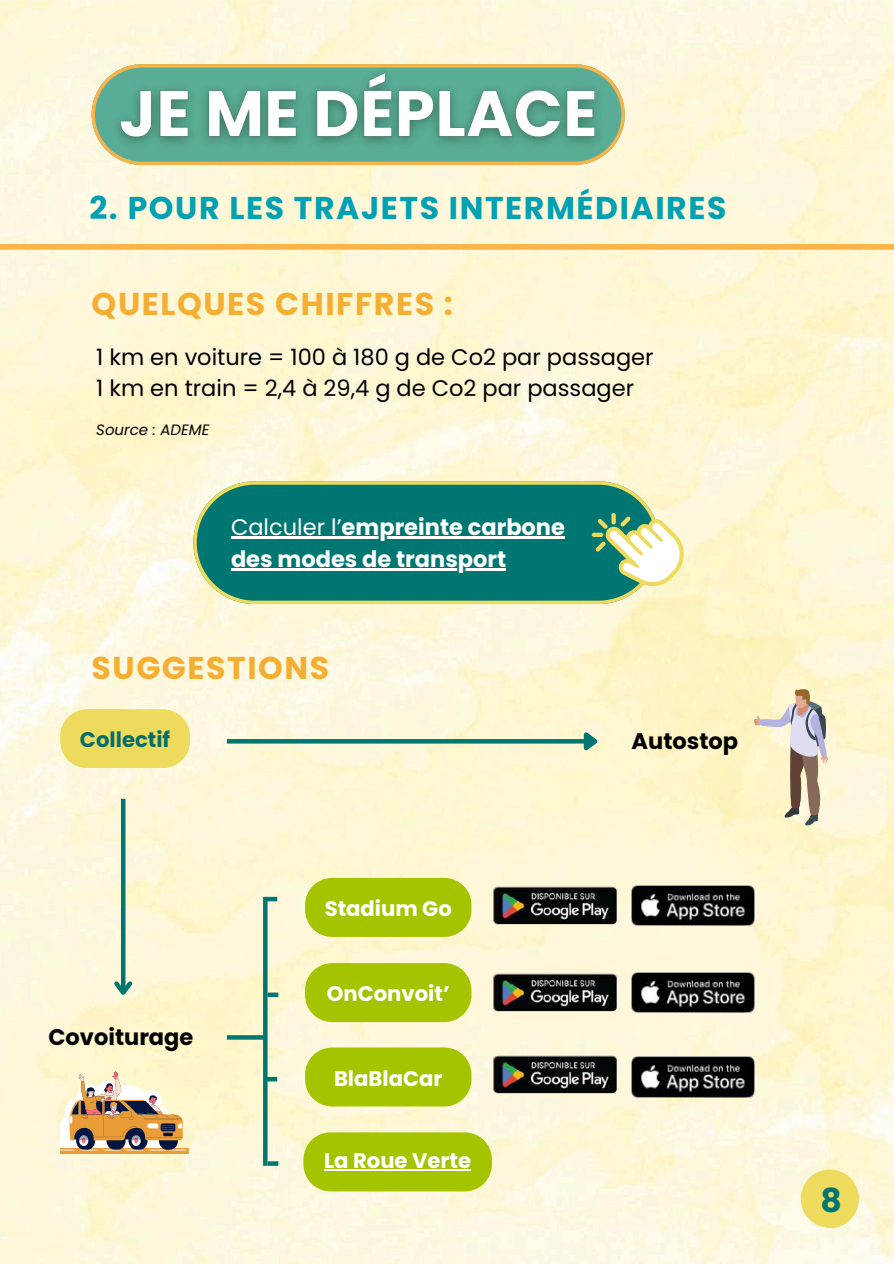
<style>
.page{position:relative;width:894px;height:1264px;background:#fff}
.page>*{position:absolute;margin:0;border:0;box-sizing:border-box;transform-origin:0 0}
.t1{font:700 33px "Poppins";color:#007672}
.t2{font:700 31.5px "Poppins";letter-spacing:.05em;color:#00a1b2}
.t3{font:700 31.5px "Poppins";letter-spacing:.05em;color:#f4ae31}
.t4{font:22.5px/31.5px "Poppins";color:#000}
.t5{font:700 22.5px/31.5px "Poppins";color:#fff}
.t6{font:700 22.5px "Poppins";color:#000}
.t7{font:700 21.15px "Poppins";color:#fff}
.t8{font:700 21.15px "Poppins";color:#056e6b}
.t9{font:italic 15px "Poppins";color:#000}
.s1{font-weight:400}
</style>
<div class="page">
<img style="left:0;top:0;width:893px;height:1263px">
<svg style="left:92px;top:64px;width:532px;height:101px"></svg>
<img style="left:105px;top:59px;width:506px;height:101px">
<div style="left:0;top:244px;width:893px;height:6px;background:#f9b347"></div>
<svg style="left:800px;top:1169px;width:58px;height:58px"></svg>
<div style="left:804px;top:1174px;width:53px;height:53px;background:#eedb5e;border-radius:50%"></div>
<svg style="left:193px;top:481px;width:466px;height:123px"></svg>
<svg style="left:591px;top:513px;width:92px;height:73px"></svg>
<hr style="left:231px;top:536px;width:110px;height:3px;background:#fff">
<hr style="left:341px;top:536px;width:224px;height:3px;background:#fff">
<hr style="left:231px;top:568px;width:46px;height:2px;background:#fff">
<hr style="left:277px;top:568px;width:229px;height:2px;background:#fff">
<svg style="left:267px;top:1161px;width:11px;height:4px"></svg>
<svg style="left:60px;top:709px;width:130px;height:59px"></svg>
<svg style="left:305px;top:963px;width:166px;height:59px"></svg>
<svg style="left:305px;top:1047px;width:166px;height:59px"></svg>
<img style="left:493px;top:968px;width:123px;height:48px">
<img style="left:631px;top:972px;width:123px;height:40px">
<img style="left:493px;top:1050px;width:123px;height:48px">
<img style="left:631px;top:1056px;width:123px;height:41px">
<svg style="left:60px;top:1147px;width:128px;height:6px"></svg>
<svg style="left:60px;top:1071px;width:127px;height:79px"></svg>
<hr style="left:121px;top:798px;width:4px;height:194px;background:#007672">
<svg style="left:110px;top:977px;width:26px;height:23px"></svg>
<svg style="left:227px;top:739px;width:352px;height:4px"></svg>
<svg style="left:579px;top:728px;width:23px;height:29px"></svg>
<svg style="left:753px;top:687px;width:75px;height:139px"></svg>
<svg style="left:263px;top:896px;width:4px;height:269px"></svg>
<div style="left:266px;top:1076px;width:11px;height:5px;background:#007672"></div>
<div style="left:267px;top:992px;width:11px;height:5px;background:#007672"></div>
<div style="left:266px;top:896px;width:11px;height:5px;background:#007672"></div>
<svg style="left:305px;top:877px;width:166px;height:59px"></svg>
<img style="left:493px;top:881px;width:123px;height:48px">
<img style="left:631px;top:885px;width:123px;height:40px">
<svg style="left:227px;top:1035px;width:39px;height:4px"></svg>
<svg style="left:303px;top:1132px;width:188px;height:59px"></svg>
<hr style="left:324px;top:1169px;width:147px;height:1px;background:#fff">
<h2 class="t2" style="left:89px;top:185px;width:638px">2. POUR LES TRAJETS INTERMÉDIAIRES</h2>
<h2 class="t3" style="left:92px;top:282px;width:362px">QUELQUES CHIFFRES :</h2>
<p class="t4" style="left:96px;top:341px;width:558px">1 km en voiture = 100 à 180 g de Co2 par passager<br>1 km en train = 2,4 à 29,4 g de Co2 par passager</p>
<p class="t9" style="left:96px;top:419px;width:115px">Source : ADEME</p>
<p class="t5" style="left:231px;top:512px;width:335px"><span class="s1">Calculer l’</span>empreinte carbone des modes de transport</p>
<h2 class="t3" style="left:92px;top:646px;width:239px">SUGGESTIONS</h2>
<p class="t8" style="left:80px;top:724px;width:92px">Collectif</p>
<p class="t6" style="left:48px;top:1021px;width:146px">Covoiturage</p>
<p class="t7" style="left:324px;top:893px;width:129px">Stadium Go</p>
<p class="t7" style="left:327px;top:978px;width:124px">OnConvoit’</p>
<p class="t7" style="left:334px;top:1063px;width:110px">BlaBlaCar</p>
<p class="t7" style="left:326px;top:1135px;width:148px">La Roue Verte</p>
<p class="t7" style="left:324px;top:1146px;width:148px">La Roue Verte</p>
<p class="t6" style="left:631px;top:725px;width:108px">Autostop</p>
<h1 class="t1" style="left:820px;top:1176px;width:23px">8</h1>
</div>
